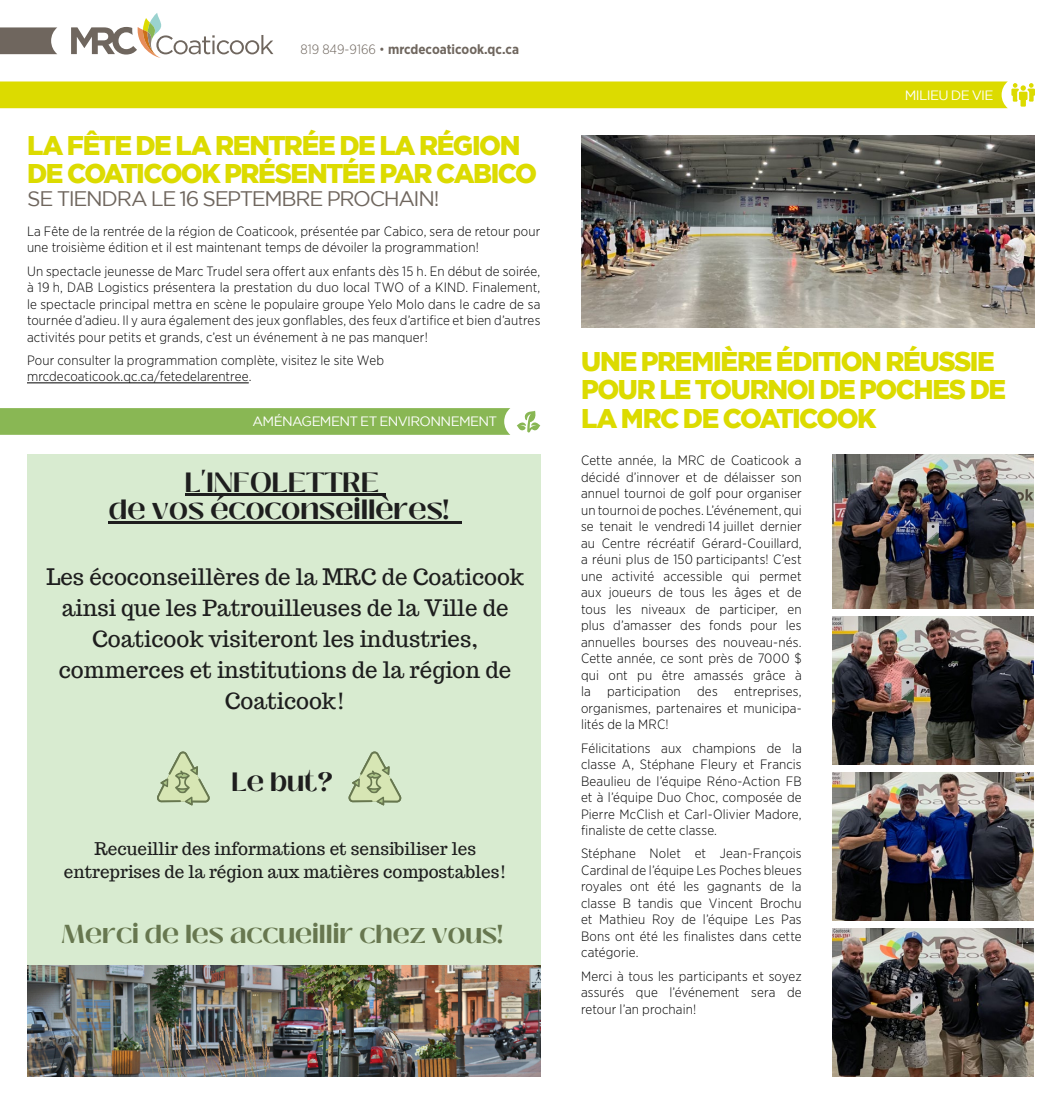
<style>
.page{position:relative;width:1062px;height:1104px;background:#fff}
.page>*{position:absolute;margin:0;border:0;box-sizing:border-box;transform-origin:0 0}
.t1{font:700 27.75px/27.2px "Black Mango";color:#1e1e1e;text-align:center}
.t2{font:900 27px/28.5px "Gotham";letter-spacing:-.055em;color:#dcdb00}
.t3{font:700 26.4px "Black Mango";color:#1e1e1e}
.t4{font:700 25.95px "Black Mango";color:#67774f}
.t5{font:22.2px/31px "Trocchi";color:#1e1e1e;text-align:center}
.t6{font:21px "Gotham";letter-spacing:-.065em;color:#6f665e}
.t7{font:17.1px/23.4px "Trocchi";color:#1e1e1e;text-align:center}
.t8{font:300 13.5px/16.5px "Gotham Narrow";letter-spacing:.01em;color:#000;text-align:justify}
.t9{font:13.5px "Gotham";letter-spacing:-.05em;color:#fff}
.t10{font:700 13.5px "Gotham Narrow";color:#6f665e}
.s1{font-weight:300}
</style>
<div class="page">
<svg style="left:71px;top:13px;width:202px;height:45px"></svg>
<svg style="left:0;top:27px;width:57px;height:27px;background:#7b736b"></svg>
<div style="left:0;top:408px;width:510px;height:26px;background:#89b754"></div>
<svg style="left:517px;top:410px;width:23px;height:22px"></svg>
<div style="left:27px;top:454px;width:513px;height:622px;background:#d8ebd0"></div>
<svg style="left:349px;top:751px;width:52px;height:54px"></svg>
<svg style="left:157px;top:751px;width:53px;height:54px"></svg>
<img style="left:27px;top:965px;width:513px;height:111px">
<hr style="left:185px;top:493px;width:194px;height:3px;background:#1e1e1e">
<svg style="left:379px;top:493px;width:7px;height:3px"></svg>
<hr style="left:109px;top:520px;width:340px;height:3px;background:#1e1e1e">
<svg style="left:449px;top:521px;width:13px;height:2px"></svg>
<div style="left:0;top:81px;width:1035px;height:27px;background:#dcdb00"></div>
<hr style="left:27px;top:382px;width:222px;height:1px;background:#000">
<img style="left:581px;top:135px;width:454px;height:192px">
<img style="left:832px;top:616px;width:201px;height:148px">
<img style="left:832px;top:928px;width:201px;height:148px">
<img style="left:832px;top:454px;width:201px;height:154px">
<img style="left:832px;top:772px;width:201px;height:147px">
<p class="t10" style="left:300px;top:41px;width:220px"><span class="s1">819 849-9166 •</span> mrcdecoaticook.qc.ca</p>
<h2 class="t2" style="left:27px;top:130px;width:512px">LA FÊTE DE LA RENTRÉE DE LA RÉGION<br>DE COATICOOK PRÉSENTÉE PAR CABICO</h2>
<h3 class="t6" style="left:27px;top:187px;width:414px">SE TIENDRA LE 16 SEPTEMBRE PROCHAIN!</h3>
<p class="t8" style="left:27px;top:222px;width:515px">La Fête de la rentrée de la région de Coaticook, présentée par Cabico, sera de retour pour une troisième édition et il est maintenant temps de dévoiler la programmation!</p>
<p class="t8" style="left:27px;top:262px;width:515px">Un spectacle jeunesse de Marc Trudel sera offert aux enfants dès 15 h. En début de soirée, à 19 h, DAB Logistics présentera la prestation du duo local TWO of a KIND. Finalement, le spectacle principal mettra en scène le populaire groupe Yelo Molo dans le cadre de sa tournée d’adieu. Il y aura également des jeux gonflables, des feux d’artifice et bien d’autres activités pour petits et grands, c’est un événement à ne pas manquer!</p>
<p class="t8" style="left:27px;top:351px;width:358px">Pour consulter la programmation complète, visitez le site Web mrcdecoaticook.qc.ca/fetedelarentree.</p>
<p class="t9" style="left:253px;top:414px;width:246px">AMÉNAGEMENT ET ENVIRONNEMENT</p>
<h1 class="t1" style="left:109px;top:469px;width:342px">L'INFOLETTRE<br>de vos écoconseillères!</h1>
<h3 class="t5" style="left:46px;top:561px;width:479px">Les écoconseillères de la MRC de Coaticook ainsi que les Patrouilleuses de la Ville de Coaticook visiteront les industries, commerces et institutions de la région de Coaticook!</h3>
<h3 class="t3" style="left:232px;top:763px;width:103px">Le but?</h3>
<p class="t7" style="left:64px;top:836px;width:444px">Recueillir des informations et sensibiliser les entreprises de la région aux matières compostables!</p>
<h3 class="t4" style="left:62px;top:915px;width:443px">Merci de les accueillir chez vous!</h3>
<p class="t9" style="left:905px;top:87px;width:90px">MILIEU DE VIE</p>
<h2 class="t2" style="left:581px;top:346px;width:426px">UNE PREMIÈRE ÉDITION RÉUSSIE<br>POUR LE TOURNOI DE POCHES DE<br>LA MRC DE COATICOOK</h2>
<p class="t8" style="left:581px;top:451px;width:222px">Cette année, la MRC de Coaticook a décidé d’innover et de délaisser son annuel tournoi de golf pour organiser un tournoi de poches. L’événement, qui se tenait le vendredi 14 juillet dernier au Centre récréatif Gérard-Couillard, a réuni plus de 150 participants! C’est une activité accessible qui permet aux joueurs de tous les âges et de tous les niveaux de participer, en plus d’amasser des fonds pour les annuelles bourses des nouveau-nés.<br>Cette année, ce sont près de 7000 $ qui ont pu être amassés grâce à la participation des entreprises, organismes, partenaires et municipa&shy;lités de la MRC!</p>
<p class="t8" style="left:581px;top:739px;width:222px">Félicitations aux champions de la classe A, Stéphane Fleury et Francis Beaulieu de l’équipe Réno-Action FB et à l’équipe Duo Choc, composée de Pierre McClish et Carl-Olivier Madore, finaliste de cette classe.</p>
<p class="t8" style="left:581px;top:844px;width:222px">Stéphane Nolet et Jean-François Cardinal de l’équipe Les Poches bleues royales ont été les gagnants de la classe B tandis que Vincent Brochu et Mathieu Roy de l’équipe Les Pas Bons ont été les finalistes dans cette catégorie.</p>
<p class="t8" style="left:581px;top:967px;width:222px">Merci à tous les participants et soyez assurés que l’événement sera de retour l’an prochain!</p>
</div>
